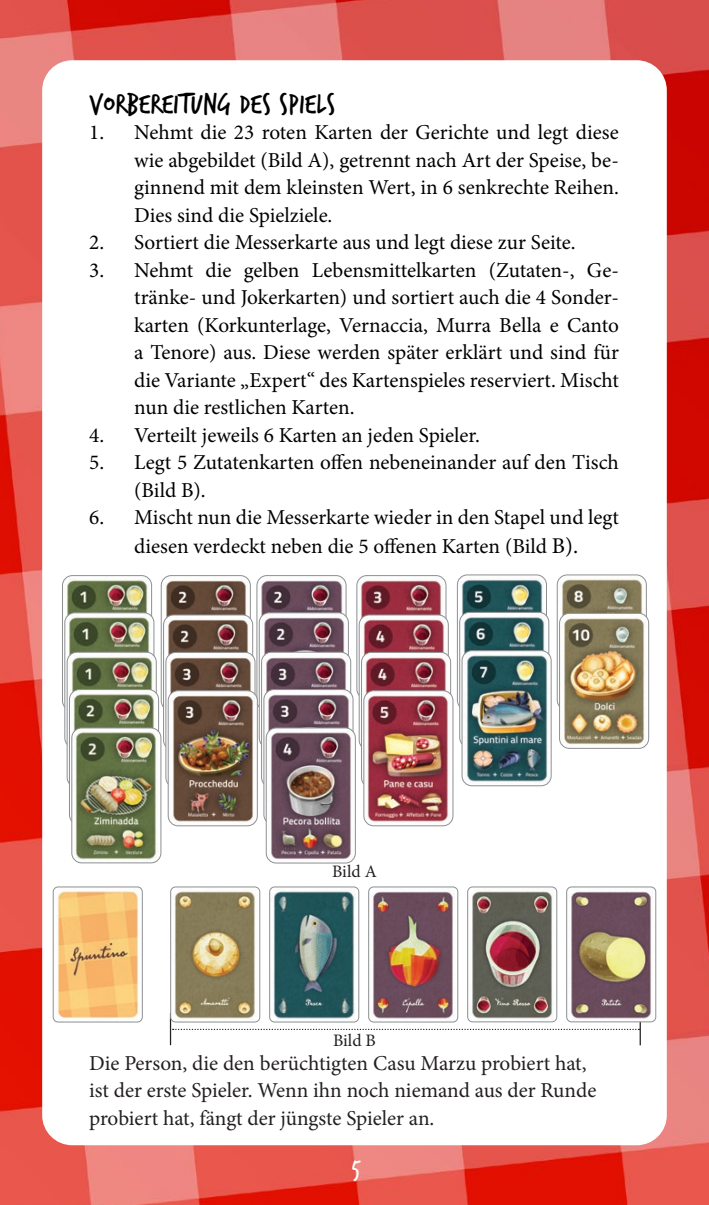
<style>
.page{position:relative;width:709px;height:1205px;background:#fff}
.page>*{position:absolute;margin:0;border:0;box-sizing:border-box;transform-origin:0 0}
.t1{font:30px "Trash Hand";letter-spacing:.02em;color:#000}
.t2{font:25px "Trash Hand";color:#fff}
.t3{font:21.25px/27.5px "Minion Pro";color:#000;text-align:justify}
.t4{font:21.25px/27.5px "Minion Pro";color:#231f20}
.t5{font:17.5px "Minion Pro";color:#231f20}
.s1{font-size:22.5px}
</style>
<div class="page">
<img style="left:0;top:0;width:709px;height:1205px">
<div style="left:42px;top:60px;width:624px;height:1085px;background:#fff;border-radius:30px"></div>
<hr style="left:170px;top:1013px;width:1px;height:32px;background:#231f20">
<hr style="left:639px;top:1013px;width:2px;height:32px;background:#231f20">
<svg style="left:173px;top:1029px;width:466px;height:1px"></svg>
<img style="left:257px;top:575px;width:89px;height:136px">
<div style="left:257px;top:575px;width:89px;height:136px;border:1px solid #8d8f92;border-radius:10px"></div>
<img style="left:62px;top:575px;width:90px;height:136px">
<div style="left:62px;top:575px;width:90px;height:136px;border:1px solid #8d8f92;border-radius:10px"></div>
<img style="left:357px;top:575px;width:89px;height:124px">
<div style="left:357px;top:575px;width:89px;height:124px;border:1px solid #8d8f92;border-radius:10px"></div>
<img style="left:259px;top:613px;width:89px;height:131px">
<div style="left:259px;top:613px;width:89px;height:135px;border:1px solid #8d8f92;border-radius:10px"></div>
<img style="left:161px;top:575px;width:89px;height:132px">
<div style="left:161px;top:575px;width:89px;height:136px;border:1px solid #8d8f92;border-radius:10px"></div>
<img style="left:65px;top:613px;width:89px;height:135px">
<div style="left:65px;top:613px;width:89px;height:135px;border:1px solid #8d8f92;border-radius:10px"></div>
<img style="left:457px;top:575px;width:89px;height:131px">
<div style="left:457px;top:575px;width:89px;height:135px;border:1px solid #8d8f92;border-radius:10px"></div>
<img style="left:359px;top:615px;width:89px;height:132px">
<div style="left:359px;top:615px;width:89px;height:135px;border:1px solid #8d8f92;border-radius:10px"></div>
<img style="left:261px;top:652px;width:90px;height:135px">
<div style="left:261px;top:652px;width:90px;height:135px;border:1px solid #8d8f92;border-radius:10px"></div>
<img style="left:163px;top:615px;width:90px;height:135px">
<div style="left:163px;top:615px;width:90px;height:135px;border:1px solid #8d8f92;border-radius:10px"></div>
<img style="left:67px;top:652px;width:89px;height:132px">
<div style="left:67px;top:652px;width:89px;height:135px;border:1px solid #8d8f92;border-radius:10px"></div>
<img style="left:557px;top:575px;width:89px;height:132px">
<div style="left:557px;top:575px;width:89px;height:135px;border:1px solid #8d8f92;border-radius:10px"></div>
<img style="left:559px;top:613px;width:89px;height:135px">
<div style="left:559px;top:613px;width:90px;height:135px;border:1px solid #8d8f92;border-radius:10px"></div>
<img style="left:459px;top:612px;width:90px;height:135px">
<div style="left:459px;top:612px;width:90px;height:135px;border:1px solid #8d8f92;border-radius:10px"></div>
<img style="left:462px;top:651px;width:89px;height:135px">
<div style="left:462px;top:650px;width:89px;height:136px;border:1px solid #8d8f92;border-radius:10px"></div>
<img style="left:361px;top:652px;width:89px;height:135px">
<div style="left:361px;top:652px;width:90px;height:135px;border:1px solid #8d8f92;border-radius:10px"></div>
<img style="left:364px;top:691px;width:89px;height:135px">
<div style="left:364px;top:690px;width:89px;height:136px;border:1px solid #8d8f92;border-radius:10px"></div>
<img style="left:264px;top:689px;width:89px;height:135px">
<div style="left:264px;top:689px;width:89px;height:136px;border:1px solid #8d8f92;border-radius:10px"></div>
<img style="left:266px;top:728px;width:89px;height:135px">
<div style="left:266px;top:728px;width:89px;height:135px;border:1px solid #8d8f92;border-radius:10px"></div>
<img style="left:166px;top:652px;width:89px;height:135px">
<div style="left:166px;top:652px;width:89px;height:135px;border:1px solid #8d8f92;border-radius:10px"></div>
<img style="left:168px;top:691px;width:89px;height:135px">
<div style="left:168px;top:690px;width:89px;height:136px;border:1px solid #8d8f92;border-radius:10px"></div>
<img style="left:69px;top:689px;width:90px;height:135px">
<div style="left:69px;top:689px;width:90px;height:136px;border:1px solid #8d8f92;border-radius:10px"></div>
<img style="left:72px;top:728px;width:89px;height:135px">
<div style="left:72px;top:728px;width:89px;height:135px;border:1px solid #8d8f92;border-radius:10px"></div>
<img style="left:171px;top:887px;width:89px;height:135px">
<div style="left:170px;top:887px;width:90px;height:135px;border:1px solid #8d8f92;border-radius:5px"></div>
<img style="left:53px;top:887px;width:89px;height:135px">
<div style="left:53px;top:887px;width:89px;height:135px;border:1px solid #8d8f92;border-radius:5px"></div>
<img style="left:566px;top:887px;width:89px;height:135px">
<div style="left:566px;top:887px;width:90px;height:135px;border:1px solid #8d8f92;border-radius:5px"></div>
<img style="left:271px;top:887px;width:88px;height:135px">
<div style="left:269px;top:887px;width:90px;height:135px;border:1px solid #8d8f92;border-radius:5px"></div>
<img style="left:467px;top:887px;width:90px;height:135px">
<div style="left:467px;top:887px;width:90px;height:135px;border:1px solid #8d8f92;border-radius:5px"></div>
<img style="left:368px;top:887px;width:90px;height:135px">
<div style="left:368px;top:887px;width:90px;height:135px;border:1px solid #8d8f92;border-radius:5px"></div>
<p class="t1" style="left:89px;top:89px;width:247px">Vorbereitung des Spiels</p>
<p class="t3" style="left:134px;top:119px;width:486px;text-indent:-45px">1. Nehmt die 23 roten Karten der Gerichte und legt diese wie abgebildet (Bild A), getrennt nach Art der Speise, be&shy;ginnend mit dem kleinsten Wert, in 6 senkrechte Reihen.<br>Dies sind die Spielziele.</p>
<p class="t3" style="left:89px;top:229px;width:488px">2. Sortiert die Messerkarte aus und legt diese zur Seite.</p>
<p class="t3" style="left:134px;top:256px;width:486px;text-indent:-45px">3. Nehmt die gelben Lebensmittelkarten (Zutaten-, Ge&shy;tränke- und Jokerkarten) und sortiert auch die 4 Sonder&shy;karten (Korkunterlage, Vernaccia, Murra Bella e Canto a Tenore) aus. Diese werden später erklärt und sind für die Variante „Expert“ des Kartenspieles reserviert. Mischt nun die restlichen Karten.</p>
<p class="t3" style="left:89px;top:421px;width:392px">4. Verteilt jeweils 6 Karten an jeden Spieler.</p>
<p class="t3" style="left:134px;top:449px;width:486px;text-indent:-45px">5. Legt 5 Zutatenkarten offen nebeneinander auf den Tisch (Bild B).</p>
<p class="t3" style="left:89px;top:503px;width:531px;line-height:28.8px;text-align:center">6. Mischt nun die Messerkarte wieder in den Stapel und legt diesen verdeckt neben die 5 offenen Karten (Bild <span class="s1">B).</span></p>
<p class="t5" style="left:332px;top:860px;width:46px">Bild A</p>
<p class="t5" style="left:333px;top:1028px;width:44px">Bild B</p>
<p class="t4" style="left:89px;top:1049px;width:509px">Die Person, die den berüchtigten Casu Marzu probiert hat, ist der erste Spieler. Wenn ihn noch niemand aus der Runde probiert hat, fängt der jüngste Spieler an.</p>
<p class="t2" style="left:352px;top:1156px;width:10px">5</p>
</div>
